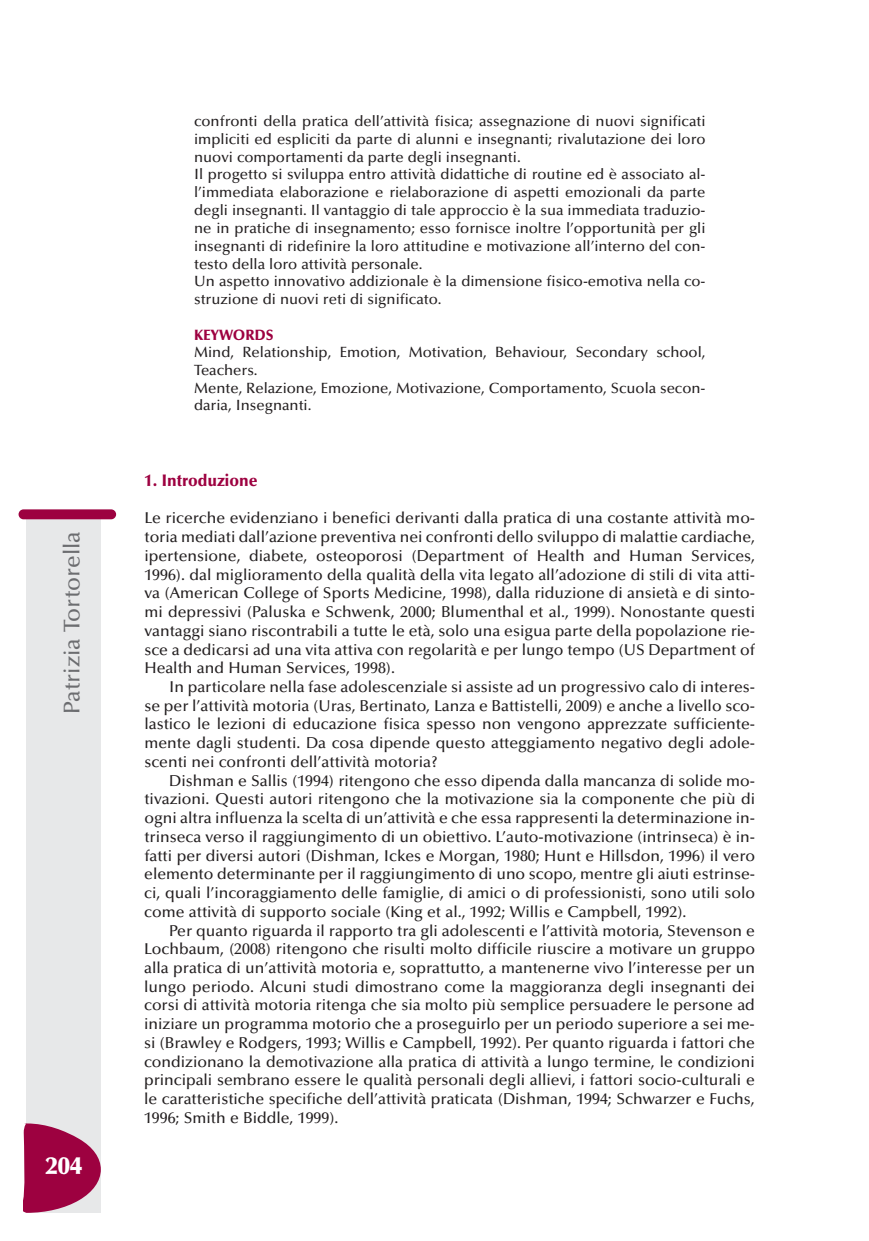
<style>
.page{position:relative;width:869px;height:1241px;background:#fff}
.page>*{position:absolute;margin:0;border:0;box-sizing:border-box;transform-origin:0 0}
.t1{font:900 24.5px "Optima";color:#fff}
.t2{font:500 22.75px "Optima";color:#6c6d70}
.t3{font:900 16.62px "Optima";color:#9d0140;scale:.95 1}
.t4{font:500 15.75px/18.7px "Optima";color:#231f20;text-align:justify}
.t5{font:500 14.88px/17.8px "Optima";color:#231f20}
.t6{font:900 14.88px "Optima";color:#9d0140;scale:.95 1}
</style>
<div class="page">
<div style="left:27px;top:517px;width:74px;height:695px;background:#e7e8e9"></div>
<div style="left:19px;top:509px;width:97px;height:10px;background:#9d0140;border-radius:5px"></div>
<svg style="left:23px;top:1122px;width:78px;height:90px"></svg>
<h2 class="t2" style="left:63px;top:713px;width:184px;rotate:-90deg">Patrizia Tortorella</h2>
<h1 class="t1" style="left:45px;top:1155px;width:38px">204</h1>
<p class="t5" style="left:194px;top:113px;width:512px">confronti della pratica dell’attività fisica; assegnazione di nuovi significati impliciti ed espliciti da parte di alunni e insegnanti; rivalutazione dei loro nuovi comportamenti da parte degli insegnanti.<br>Il progetto si sviluppa entro attività didattiche di routine ed è associato al&shy;l’immediata elaborazione e rielaborazione di aspetti emozionali da parte degli insegnanti. Il vantaggio di tale approccio è la sua immediata traduzio&shy;ne in pratiche di insegnamento; esso fornisce inoltre l’opportunità per gli insegnanti di ridefinire la loro attitudine e motivazione all’interno del con&shy;testo della loro attività personale.<br>Un aspetto innovativo addizionale è la dimensione fisico-emotiva nella co&shy;struzione di nuovi reti di significato.</p>
<p class="t6" style="left:194px;top:329px;width:85px">KEYWORDS</p>
<p class="t5" style="left:194px;top:344px;width:512px">Mind, Relationship, Emotion, Motivation, Behaviour, Secondary school, Teachers.<br>Mente, Relazione, Emozione, Motivazione, Comportamento, Scuola secon&shy;daria, Insegnanti.</p>
<p class="t3" style="left:144px;top:473px;width:120px">1. Introduzione</p>
<p class="t4" style="left:144px;top:510px;width:612px">Le ricerche evidenziano i benefici derivanti dalla pratica di una costante attività mo&shy;toria mediati dall’azione preventiva nei confronti dello sviluppo di malattie cardiache, ipertensione, diabete, osteoporosi (Department of Health and Human Services, 1996). dal miglioramento della qualità della vita legato all’adozione di stili di vita atti&shy;va (American College of Sports Medicine, 1998), dalla riduzione di ansietà e di sinto&shy;mi depressivi (Paluska e Schwenk, 2000; Blumenthal et al., 1999). Nonostante questi vantaggi siano riscontrabili a tutte le età, solo una esigua parte della popolazione rie&shy;sce a dedicarsi ad una vita attiva con regolarità e per lungo tempo (US Department of Health and Human Services, 1998).</p>
<p class="t4" style="left:144px;top:678px;width:612px;text-indent:25px">In particolare nella fase adolescenziale si assiste ad un progressivo calo di interes&shy;se per l’attività motoria (Uras, Bertinato, Lanza e Battistelli, 2009) e anche a livello sco&shy;lastico le lezioni di educazione fisica spesso non vengono apprezzate sufficiente&shy;mente dagli studenti. Da cosa dipende questo atteggiamento negativo degli adole&shy;scenti nei confronti dell’attività motoria?</p>
<p class="t4" style="left:144px;top:772px;width:612px;text-indent:25px">Dishman e Sallis (1994) ritengono che esso dipenda dalla mancanza di solide mo&shy;tivazioni. Questi autori ritengono che la motivazione sia la componente che più di ogni altra influenza la scelta di un’attività e che essa rappresenti la determinazione in&shy;trinseca verso il raggiungimento di un obiettivo. L’auto-motivazione (intrinseca) è in&shy;fatti per diversi autori (Dishman, Ickes e Morgan, 1980; Hunt e Hillsdon, 1996) il vero elemento determinante per il raggiungimento di uno scopo, mentre gli aiuti estrinse&shy;ci, quali l’incoraggiamento delle famiglie, di amici o di professionisti, sono utili solo come attività di supporto sociale (King et al., 1992; Willis e Campbell, 1992).</p>
<p class="t4" style="left:144px;top:922px;width:612px;text-indent:25px">Per quanto riguarda il rapporto tra gli adolescenti e l’attività motoria, Stevenson e Lochbaum, (2008) ritengono che risulti molto difficile riuscire a motivare un gruppo alla pratica di un’attività motoria e, soprattutto, a mantenerne vivo l’interesse per un lungo periodo. Alcuni studi dimostrano come la maggioranza degli insegnanti dei corsi di attività motoria ritenga che sia molto più semplice persuadere le persone ad iniziare un programma motorio che a proseguirlo per un periodo superiore a sei me&shy;si (Brawley e Rodgers, 1993; Willis e Campbell, 1992). Per quanto riguarda i fattori che condizionano la demotivazione alla pratica di attività a lungo termine, le condizioni principali sembrano essere le qualità personali degli allievi, i fattori socio-culturali e le caratteristiche specifiche dell’attività praticata (Dishman, 1994; Schwarzer e Fuchs, 1996; Smith e Biddle, 1999).</p>
</div>
